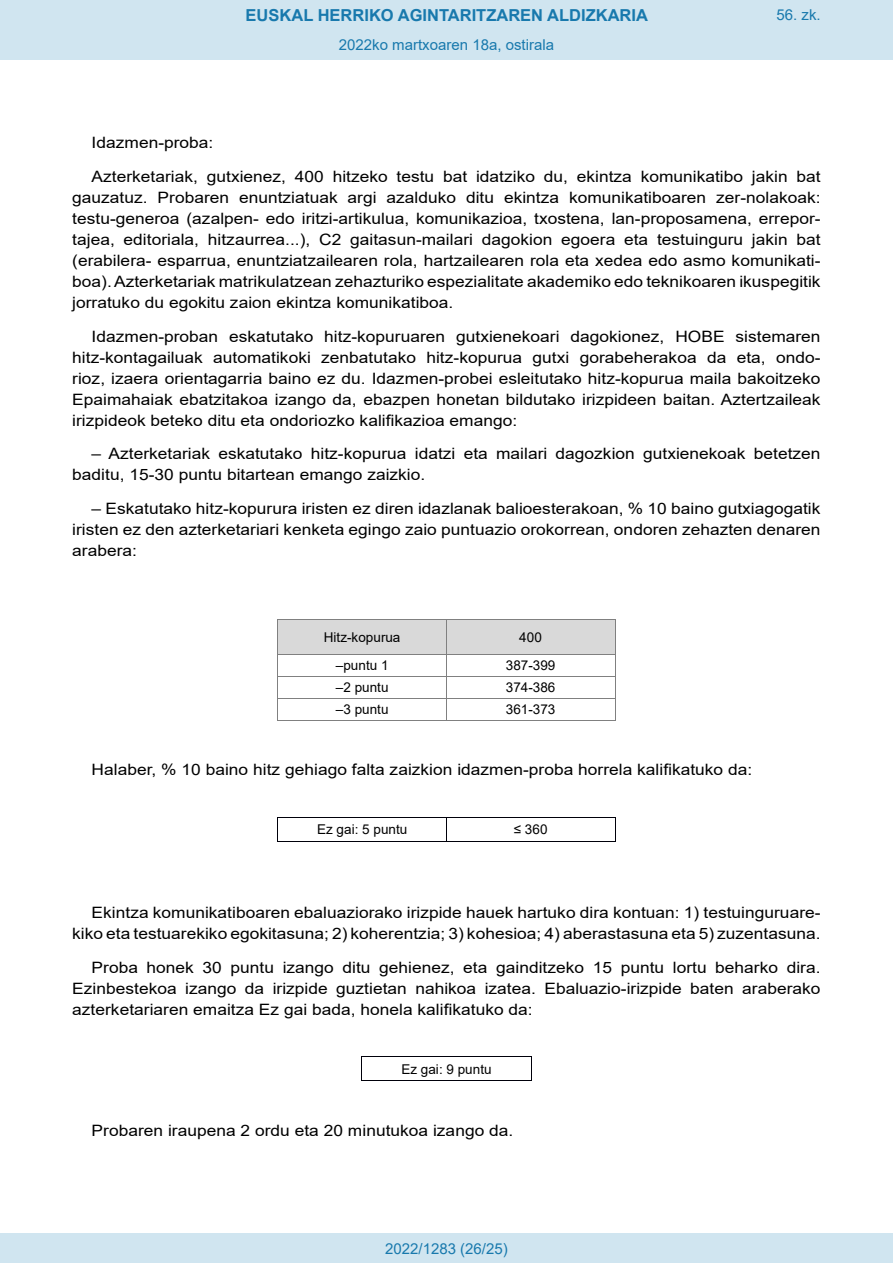
<style>
.page{position:relative;width:893px;height:1263px;background:#fff}
.page>*{position:absolute;margin:0;border:0;box-sizing:border-box;transform-origin:0 0}
.t1{font:700 16.5px "Arial";color:#1879ad}
.BOPVDetalle{font:15.6px/21px "Arial";color:#000;text-align:justify;scale:1.11 1}
.Paginacion_Centro{font:15px "Arial";color:#1879ad}
.t2{font:13.5px "Arial";letter-spacing:.005em;color:#000}
.s1{font-style:inherit}
</style>
<div class="page">
<div style="left:0;top:0;width:893px;height:60px;background:#d0e5f0"></div>
<div style="left:0;top:1233px;width:893px;height:30px;background:#d0e5f0"></div>
<div style="left:278px;top:620px;width:168px;height:34px;background:#d9d9d9"></div>
<div style="left:447px;top:620px;width:168px;height:34px;background:#d9d9d9"></div>
<hr style="left:278px;top:619px;width:168px;height:1px;background:#808080">
<hr style="left:447px;top:619px;width:168px;height:1px;background:#808080">
<hr style="left:278px;top:620px;width:1px;height:34px;background:#808080">
<hr style="left:446px;top:620px;width:1px;height:34px;background:#808080">
<hr style="left:615px;top:620px;width:1px;height:34px;background:#808080">
<hr style="left:278px;top:654px;width:168px;height:1px;background:#808080">
<hr style="left:447px;top:654px;width:168px;height:1px;background:#808080">
<hr style="left:278px;top:676px;width:168px;height:1px;background:#808080">
<hr style="left:447px;top:676px;width:168px;height:1px;background:#808080">
<hr style="left:278px;top:698px;width:168px;height:1px;background:#808080">
<hr style="left:447px;top:698px;width:168px;height:1px;background:#808080">
<hr style="left:278px;top:720px;width:168px;height:1px;background:#808080">
<svg style="left:446px;top:654px;width:1px;height:67px"></svg>
<hr style="left:447px;top:720px;width:168px;height:1px;background:#808080">
<svg style="left:615px;top:654px;width:1px;height:67px"></svg>
<hr style="left:278px;top:817px;width:168px;height:1px;background:#00000a">
<hr style="left:447px;top:817px;width:168px;height:1px;background:#00000a">
<hr style="left:278px;top:841px;width:168px;height:1px;background:#00000a">
<svg style="left:446px;top:817px;width:1px;height:25px"></svg>
<hr style="left:447px;top:841px;width:168px;height:1px;background:#00000a">
<svg style="left:615px;top:817px;width:1px;height:25px"></svg>
<hr style="left:362px;top:1056px;width:169px;height:1px;background:#00000a">
<svg style="left:361px;top:1056px;width:1px;height:25px"></svg>
<hr style="left:362px;top:1080px;width:169px;height:1px;background:#00000a">
<svg style="left:531px;top:1056px;width:1px;height:25px"></svg>
<p class="t1" style="left:246px;top:3px;width:404px">EUSKAL HERRIKO AGINTARITZAREN ALDIZKARIA</p>
<p class="Paginacion_Centro" style="left:339px;top:35px;width:217px">2022ko martxoaren 18a, ostirala</p>
<p class="Paginacion_Centro" style="left:776px;top:5px;width:46px">56. zk.</p>
<p class="BOPVDetalle" style="left:92px;top:132px;width:111px">Idazmen-proba:</p>
<p class="BOPVDetalle" style="left:72px;top:166px;width:676px;text-indent:19px">Azterketariak, gutxienez, 400 hitzeko testu bat idatziko du, ekintza komunikatibo jakin bat gauzatuz. Probaren enuntziatuak argi azalduko ditu ekintza komunikatiboaren zer-nolakoak: testu-generoa (azalpen- edo iritzi-artikulua, komunikazioa, txostena, lan-proposamena, errepor&shy;tajea, editoriala, hitzaurrea...), C2 gaitasun-mailari dagokion egoera eta testuinguru jakin bat (erabilera- esparrua, enuntziatzailearen rola, hartzailearen rola eta xedea edo asmo komunikati&shy;boa). Azterketariak matrikulatzean zehazturiko espezialitate akademiko edo teknikoaren ikuspegitik jorratuko du egokitu zaion ekintza komunikatiboa.</p>
<p class="BOPVDetalle" style="left:72px;top:326px;width:676px;text-indent:19px">Idazmen-proban eskatutako hitz-kopuruaren gutxienekoari dagokionez, HOBE sistemaren hitz-kontagailuak automatikoki zenbatutako hitz-kopurua gutxi gorabeherakoa da eta, ondo&shy;rioz, izaera orientagarria baino ez du. Idazmen-probei esleitutako hitz-kopurua maila bakoitzeko Epaimahaiak ebatzitakoa izango da, ebazpen honetan bildutako irizpideen baitan. Aztertzaileak irizpideok beteko ditu eta ondoriozko kalifikazioa emango:</p>
<p class="BOPVDetalle" style="left:72px;top:443px;width:676px;text-indent:19px">– Azterketariak eskatutako hitz-kopurua idatzi eta mailari dagozkion gutxienekoak betetzen baditu, 15-30 puntu bitartean emango zaizkio.</p>
<p class="BOPVDetalle" style="left:72px;top:498px;width:676px;text-indent:19px">– Eskatutako hitz-kopurura iristen ez diren idazlanak balioesterakoan, % 10 baino gutxiagogatik iristen ez den azterketariari kenketa egingo zaio puntuazio orokorrean, ondoren zehazten denaren arabera:</p>
<p class="t2" style="left:324px;top:627px;width:78px">Hitz-kopurua</p>
<p class="t2" style="left:519px;top:627px;width:24px">400</p>
<p class="t2" style="left:336px;top:656px;width:54px">–puntu 1</p>
<p class="t2" style="left:506px;top:656px;width:51px">387-399</p>
<p class="t2" style="left:336px;top:678px;width:54px">–2 puntu</p>
<p class="t2" style="left:506px;top:678px;width:51px">374-386</p>
<p class="t2" style="left:336px;top:700px;width:54px">–3 puntu</p>
<p class="t2" style="left:506px;top:700px;width:51px">361-373</p>
<p class="BOPVDetalle" style="left:92px;top:759px;width:597px">Halaber, % 10 baino hitz gehiago falta zaizkion idazmen-proba horrela kalifikatuko da:</p>
<p class="t2" style="left:317px;top:820px;width:92px">Ez gai: 5 puntu</p>
<p class="t2" style="left:514px;top:820px;width:35px"><span class="s1">≤</span> 360</p>
<p class="BOPVDetalle" style="left:72px;top:902px;width:676px;text-align:right">Ekintza komunikatiboaren ebaluaziorako irizpide hauek hartuko dira kontuan: 1) testuinguruare&shy;kiko eta testuarekiko egokitasuna; 2) koherentzia; 3) kohesioa; 4) aberastasuna eta 5) zuzentasuna.</p>
<p class="BOPVDetalle" style="left:72px;top:956px;width:676px;text-indent:19px">Proba honek 30 puntu izango ditu gehienez, eta gainditzeko 15 puntu lortu beharko dira.<br>Ezinbestekoa izango da irizpide guztietan nahikoa izatea. Ebaluazio-irizpide baten araberako azterketariaren emaitza Ez gai bada, honela kalifikatuko da:</p>
<p class="t2" style="left:401px;top:1059px;width:92px">Ez gai: 9 puntu</p>
<p class="BOPVDetalle" style="left:92px;top:1120px;width:381px">Probaren iraupena 2 ordu eta 20 minutukoa izango da.</p>
<p class="Paginacion_Centro" style="left:385px;top:1238px;width:124px">2022/1283 (26/25)</p>
</div>
